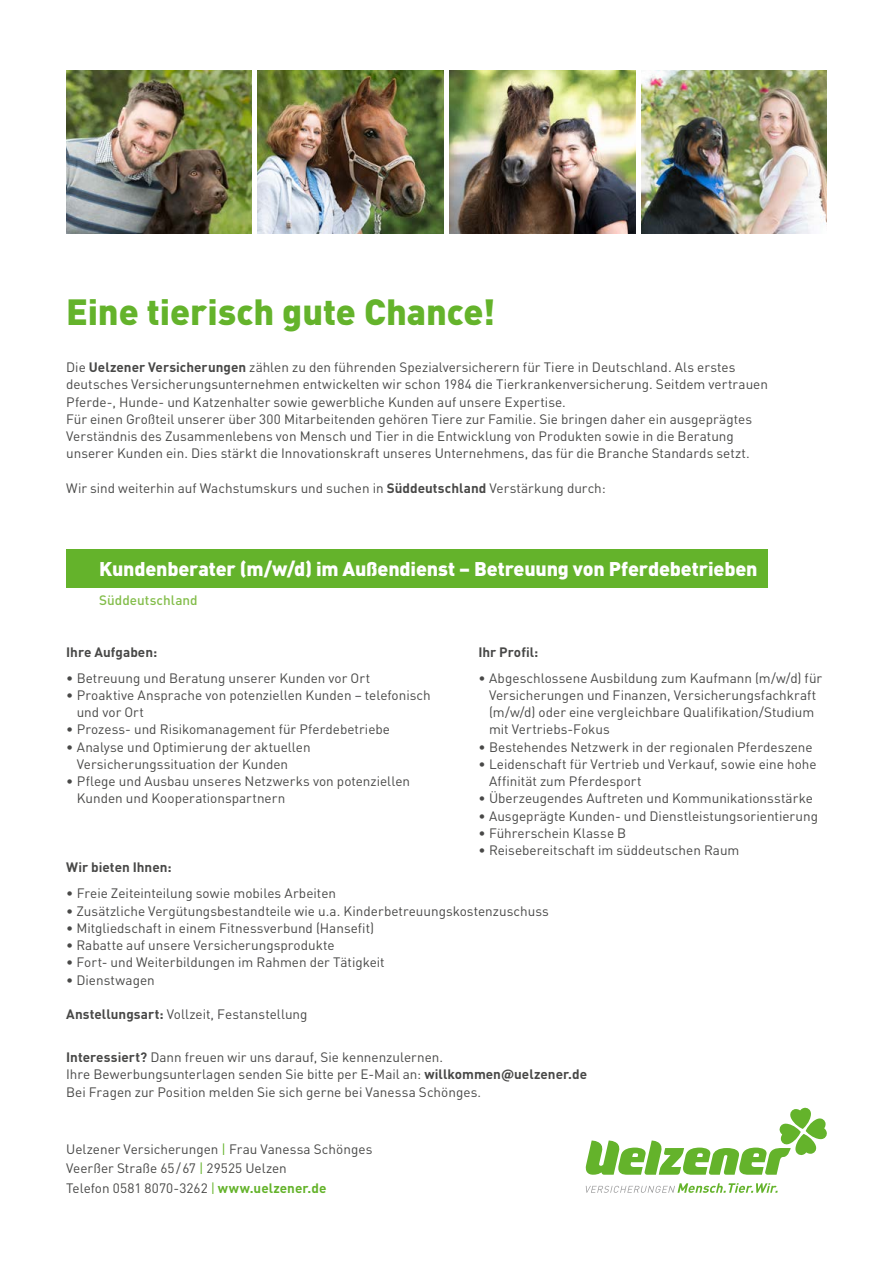
<style>
.page{position:relative;width:893px;height:1263px;background:#fff}
.page>*{position:absolute;margin:0;border:0;box-sizing:border-box;transform-origin:0 0}
.t1{font:900 36px "DINOT";letter-spacing:-.005em;color:#64b32b}
.t2{font:900 19.65px "DINOT";letter-spacing:-.01em;color:#fff}
.t3{font:13.5px/17.2px "DINOT";color:#484847}
.t4{font:700 13.5px "DINOT";color:#484847}
.t5{font:500 13.5px "DINOT";letter-spacing:.005em;color:#83bd4a}
.s1{font-weight:700}
.s2{color:#64b32b}
.s3{font-weight:700;color:#64b32b}
</style>
<div class="page">
<svg style="left:586px;top:1183px;width:192px;height:10px"></svg>
<svg style="left:585px;top:1107px;width:242px;height:68px"></svg>
<img style="left:66px;top:70px;width:186px;height:164px">
<img style="left:258px;top:70px;width:185px;height:164px">
<img style="left:450px;top:70px;width:185px;height:164px">
<img style="left:641px;top:70px;width:186px;height:164px">
<div style="left:66px;top:549px;width:702px;height:39px;background:#64b32b"></div>
<h1 class="t1" style="left:66px;top:288px;width:431px">Eine tierisch gute Chance!</h1>
<p class="t3" style="left:66px;top:358px;width:703px">Die <span class="s1">Uelzener Versicherungen</span> zählen zu den führenden Spezialversicherern für Tiere in Deutschland. Als erstes deutsches Versicherungsunternehmen entwickelten wir schon 1984 die Tierkrankenversicherung. Seitdem vertrauen Pferde-, Hunde- und Katzenhalter sowie gewerbliche Kunden auf unsere Expertise.<br>Für einen Großteil unserer über 300 Mitarbeitenden gehören Tiere zur Familie. Sie bringen daher ein ausgeprägtes Verständnis des Zusammenlebens von Mensch und Tier in die Entwicklung von Produkten sowie in die Beratung unserer Kunden ein. Dies stärkt die Innovationskraft unseres Unternehmens, das für die Branche Standards setzt.</p>
<p class="t3" style="left:66px;top:479px;width:541px">Wir sind weiterhin auf Wachstumskurs und suchen in <span class="s1">Süddeutschland</span> Verstärkung durch:</p>
<h2 class="t2" style="left:99px;top:556px;width:660px">Kundenberater (m/w/d) im Außendienst – Betreuung von Pferdebetrieben</h2>
<p class="t5" style="left:99px;top:591px;width:100px">Süddeutschland</p>
<p class="t4" style="left:66px;top:643px;width:93px">Ihre Aufgaben:</p>
<p class="t3" style="left:66px;top:669px;width:306px">• Betreuung und Beratung unserer Kunden vor Ort</p>
<p class="t3" style="left:77px;top:686px;width:356px;text-indent:-11px">• Proaktive Ansprache von potenziellen Kunden – telefonisch und vor Ort</p>
<p class="t3" style="left:66px;top:721px;width:325px">• Prozess- und Risikomanagement für Pferdebetriebe</p>
<p class="t3" style="left:77px;top:738px;width:235px;text-indent:-11px">• Analyse und Optimierung der aktuellen<br>Versicherungssituation der Kunden</p>
<p class="t3" style="left:77px;top:772px;width:335px;text-indent:-11px">• Pflege und Ausbau unseres Netzwerks von potenziellen<br>Kunden und Kooperationspartnern</p>
<p class="t4" style="left:478px;top:643px;width:61px">Ihr Profil:</p>
<p class="t3" style="left:489px;top:669px;width:335px;text-indent:-11px">• Abgeschlossene Ausbildung zum Kaufmann (m/w/d) für Versicherungen und Finanzen, Versicherungsfachkraft (m/w/d) oder eine vergleichbare Qualifikation/Studium mit Vertriebs-Fokus</p>
<p class="t3" style="left:478px;top:738px;width:336px">• Bestehendes Netzwerk in der regionalen Pferdeszene</p>
<p class="t3" style="left:489px;top:755px;width:329px;text-indent:-11px">• Leidenschaft für Vertrieb und Verkauf, sowie eine hohe<br>Affinität zum Pferdesport</p>
<p class="t3" style="left:478px;top:790px;width:336px">• Überzeugendes Auftreten und Kommunikationsstärke</p>
<p class="t3" style="left:478px;top:807px;width:341px">• Ausgeprägte Kunden- und Dienstleistungsorientierung</p>
<p class="t3" style="left:478px;top:824px;width:149px">• Führerschein Klasse B</p>
<p class="t3" style="left:478px;top:841px;width:263px">• Reisebereitschaft im süddeutschen Raum</p>
<p class="t4" style="left:66px;top:859px;width:107px">Wir bieten Ihnen:</p>
<p class="t3" style="left:66px;top:884px;width:271px">• Freie Zeiteinteilung sowie mobiles Arbeiten</p>
<p class="t3" style="left:66px;top:902px;width:484px">• Zusätzliche Vergütungsbestandteile wie u.a. Kinderbetreuungskostenzuschuss</p>
<p class="t3" style="left:66px;top:919px;width:310px">• Mitgliedschaft in einem Fitnessverbund (Hansefit)</p>
<p class="t3" style="left:66px;top:936px;width:270px">• Rabatte auf unsere Versicherungsprodukte</p>
<p class="t3" style="left:66px;top:953px;width:320px">• Fort- und Weiterbildungen im Rahmen der Tätigkeit</p>
<p class="t3" style="left:66px;top:971px;width:90px">• Dienstwagen</p>
<p class="t3" style="left:66px;top:1005px;width:243px"><span class="s1">Anstellungsart:</span> Vollzeit, Festanstellung</p>
<p class="t3" style="left:66px;top:1048px;width:522px"><span class="s1">Interessiert?</span> Dann freuen wir uns darauf, Sie kennenzulernen.<br>Ihre Bewerbungsunterlagen senden Sie bitte per E-Mail an: <span class="s1">willkommen@uelzener.de<br></span>Bei Fragen zur Position melden Sie sich gerne bei Vanessa Schönges.</p>
<p class="t3" style="left:66px;top:1139px;width:308px;line-height:19.5px">Uelzener Versicherungen <span class="s2">|</span> Frau Vanessa Schönges<br>Veerßer Straße 65/67 <span class="s2">|</span> 29525 Uelzen<br>Telefon 0581 8070-3262 <span class="s2">|</span> <span class="s3">www.uelzener.de</span></p>
</div>
